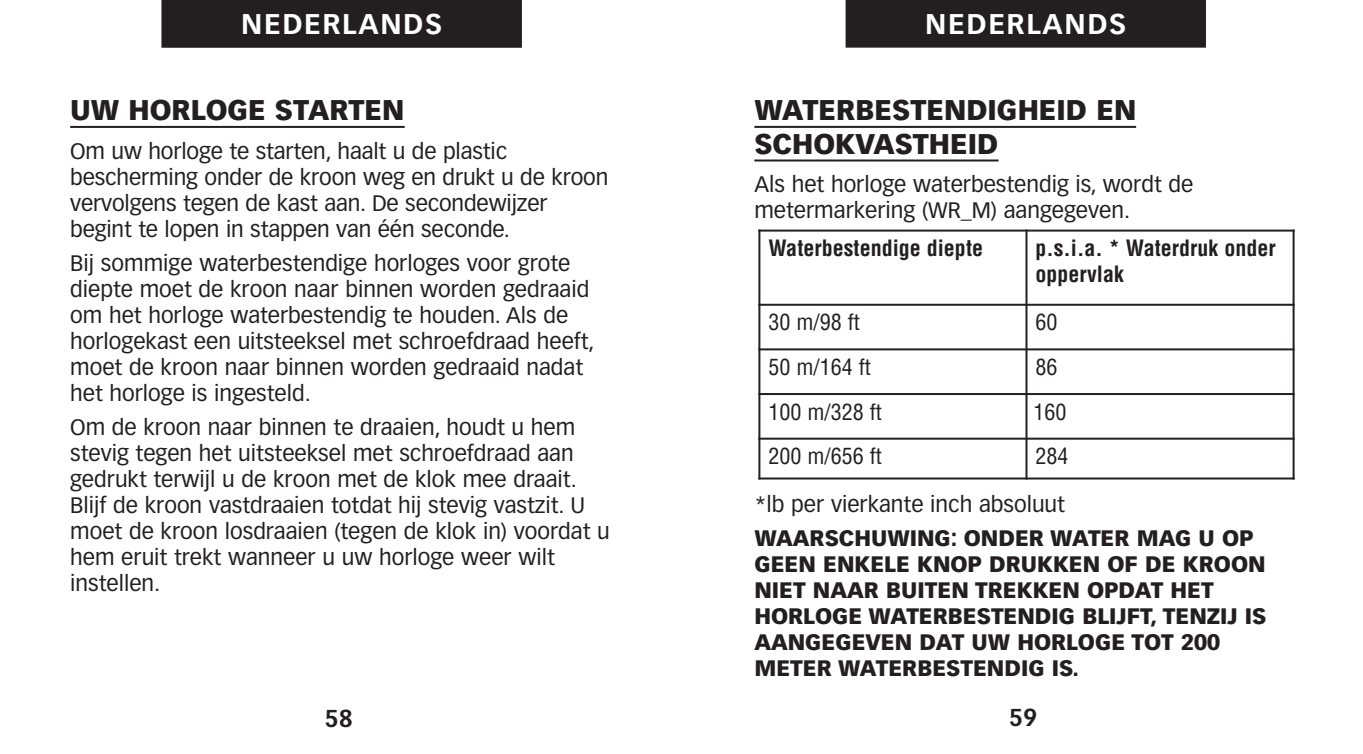
<style>
.page{position:relative;width:1363px;height:754px;background:#fff}
.page>*{position:absolute;margin:0;border:0;box-sizing:border-box;transform-origin:0 0}
.t1{font:900 28px/33.6px "Vectora LH";color:#231f20}
.t2{font:700 28px "Vectora LH";letter-spacing:.06em;color:#fff}
.t3{font:700 24px "Vectora LH";color:#231f20}
.t4{font:22px/26px "Vectora LH";color:#231f20}
.t5{font:900 22px/26px "Vectora LH";color:#231f20}
.t6{font:700 condensed 22px/26px "Helvetica";color:#231f20}
.t7{font:condensed 22px "Helvetica";color:#231f20}
.s1{font-weight:400}
</style>
<div class="page">
<hr style="left:754px;top:126px;width:382px;height:2px;background:#231f20">
<hr style="left:754px;top:159px;width:244px;height:2px;background:#231f20">
<div style="left:845px;top:0;width:361px;height:47px;background:#231f20"></div>
<hr style="left:70px;top:126px;width:335px;height:2px;background:#231f20">
<div style="left:162px;top:0;width:360px;height:48px;background:#231f20"></div>
<hr style="left:758px;top:230px;width:2px;height:249px;background:#231f20">
<hr style="left:1025px;top:230px;width:2px;height:249px;background:#231f20">
<hr style="left:1292px;top:230px;width:2px;height:249px;background:#231f20">
<hr style="left:758px;top:230px;width:536px;height:2px;background:#231f20">
<hr style="left:758px;top:304px;width:536px;height:2px;background:#231f20">
<hr style="left:758px;top:348px;width:536px;height:2px;background:#231f20">
<hr style="left:758px;top:393px;width:536px;height:2px;background:#231f20">
<hr style="left:758px;top:438px;width:536px;height:2px;background:#231f20">
<hr style="left:758px;top:477px;width:536px;height:2px;background:#231f20">
<p class="t2" style="left:241px;top:13px;width:203px">NEDERLANDS</p>
<p class="t1" style="left:70px;top:96px;width:336px">UW HORLOGE STARTEN</p>
<p class="t4" style="left:70px;top:138px;width:539px">Om uw horloge te starten, haalt u de plastic bescherming onder de kroon weg en drukt u de kroon vervolgens tegen de kast aan. De secondewijzer begint te lopen in stappen van één seconde.</p>
<p class="t4" style="left:70px;top:250px;width:526px">Bij sommige waterbestendige horloges voor grote diepte moet de kroon naar binnen worden gedraaid om het horloge waterbestendig te houden. Als de horlogekast een uitsteeksel met schroefdraad heeft, moet de kroon naar binnen worden gedraaid nadat het horloge is ingesteld.</p>
<p class="t4" style="left:70px;top:414px;width:541px">Om de kroon naar binnen te draaien, houdt u hem stevig tegen het uitsteeksel met schroefdraad aan gedrukt terwijl u de kroon met de klok mee draait.<br>Blijf de kroon vastdraaien totdat hij stevig vastzit. U moet de kroon losdraaien (tegen de klok in) voordat u hem eruit trekt wanneer u uw horloge weer wilt instellen.</p>
<p class="t3" style="left:325px;top:708px;width:30px">58</p>
<p class="t2" style="left:925px;top:12px;width:203px">NEDERLANDS</p>
<p class="t1" style="left:754px;top:96px;width:383px">WATERBESTENDIGHEID EN<br>SCHOKVASTHEID</p>
<p class="t4" style="left:754px;top:172px;width:440px">Als het horloge waterbestendig is, wordt de metermarkering (WR_M) aangegeven.</p>
<p class="t6" style="left:768px;top:235px;width:216px">Waterbestendige diepte</p>
<p class="t6" style="left:1035px;top:235px;width:242px">p.s.i.a. * Waterdruk onder oppervlak</p>
<p class="t7" style="left:768px;top:309px;width:93px">30 m/98 ft</p>
<p class="t7" style="left:1035px;top:309px;width:23px">60</p>
<p class="t7" style="left:768px;top:354px;width:104px">50 m/164 ft</p>
<p class="t7" style="left:1035px;top:354px;width:23px">86</p>
<p class="t7" style="left:768px;top:399px;width:115px">100 m/328 ft</p>
<p class="t7" style="left:1033px;top:399px;width:34px">160</p>
<p class="t7" style="left:768px;top:443px;width:115px">200 m/656 ft</p>
<p class="t7" style="left:1035px;top:443px;width:34px">284</p>
<p class="t5" style="left:754px;top:489px;width:500px;line-height:34px"><span class="s1">*lb per vierkante inch absoluut<br></span>WAARSCHUWING: ONDER WATER MAG U OP</p>
<p class="t5" style="left:754px;top:553px;width:513px">GEEN ENKELE KNOP DRUKKEN OF DE KROON NIET NAAR BUITEN TREKKEN OPDAT HET HORLOGE WATERBESTENDIG BLIJFT, TENZIJ IS AANGEGEVEN DAT UW HORLOGE TOT 200<br>METER WATERBESTENDIG IS.</p>
<p class="t3" style="left:1009px;top:708px;width:30px">59</p>
</div>
